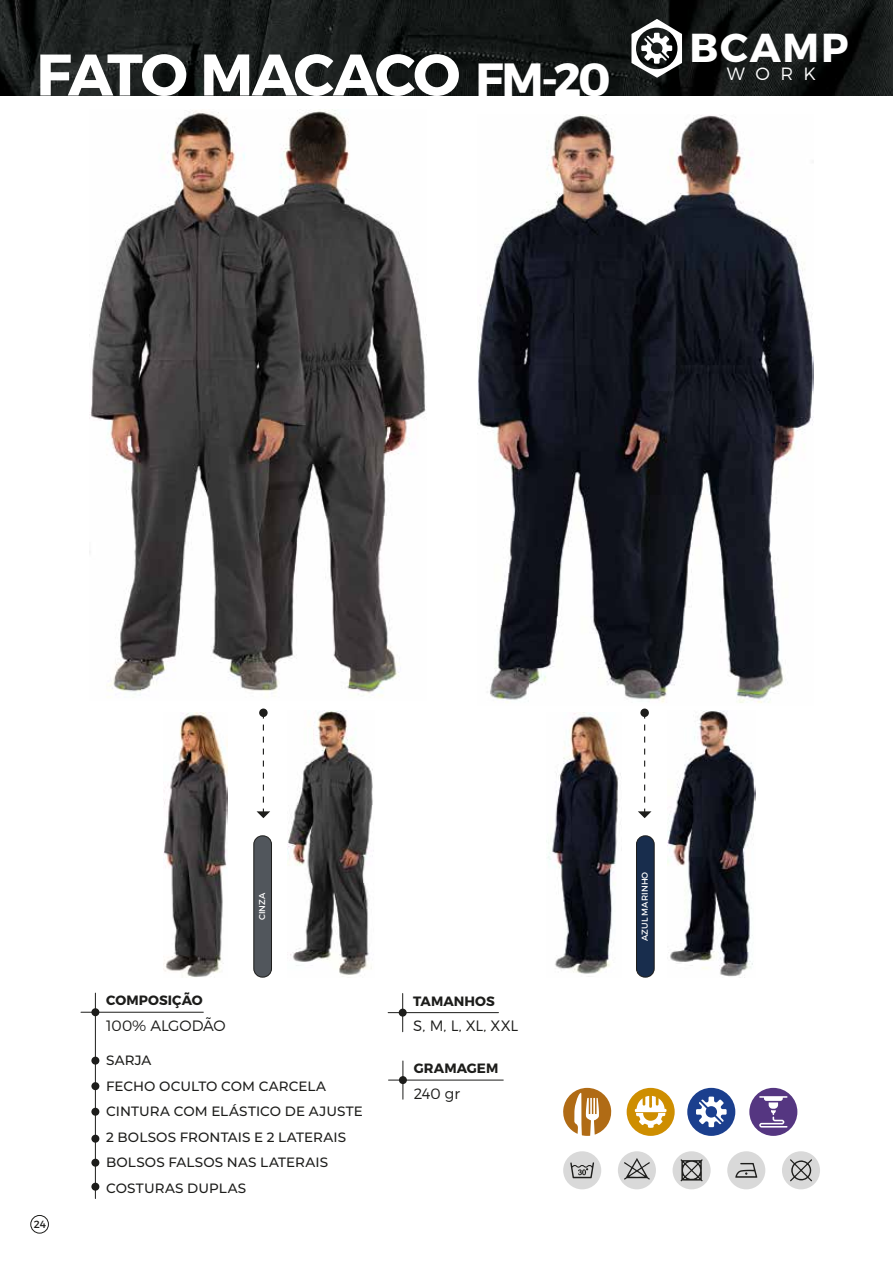
<style>
.page{position:relative;width:893px;height:1263px;background:#fff}
.page>*{position:absolute;margin:0;border:0;box-sizing:border-box;transform-origin:0 0}
.t1{font:700 58.5px "Montserrat";letter-spacing:-.045em;color:#fff}
.t2{font:700 40.35px "Montserrat";letter-spacing:.045em;color:#fff}
.t3{font:300 17.85px "Montserrat";color:#fff}
.t4{font:300 15px "Montserrat";letter-spacing:-.01em;color:#1d1d1b}
.t5{font:500 13.5px/25.5px "Montserrat";letter-spacing:.01em;color:#1d1d1b}
.t6{font:700 13.5px "Montserrat";letter-spacing:.01em;color:#1d1d1b}
.t7{font:10.35px "Montserrat";color:#1d1d1b}
.t8{font:8.55px "Montserrat";letter-spacing:.01em;color:#fff}
.s1{font-size:46.5px}
</style>
<div class="page">
<div style="left:636px;top:836px;width:18px;height:141px;background:#182d4d;border-radius:9px"></div>
<div style="left:636px;top:836px;width:18px;height:141px;border:1px solid #1d1d1b;border-radius:9px"></div>
<div style="left:254px;top:836px;width:17px;height:141px;background:#51565c;border-radius:9px"></div>
<div style="left:254px;top:836px;width:18px;height:141px;border:1px solid #1d1d1b;border-radius:9px"></div>
<div style="left:563px;top:1151px;width:38px;height:38px;background:#d9d9d9;border-radius:50%"></div>
<svg style="left:570px;top:1162px;width:24px;height:16px"></svg>
<div style="left:618px;top:1151px;width:38px;height:38px;background:#d9d9d9;border-radius:50%"></div>
<svg style="left:624px;top:1158px;width:26px;height:22px"></svg>
<div style="left:673px;top:1151px;width:38px;height:38px;background:#d9d9d9;border-radius:50%"></div>
<svg style="left:680px;top:1159px;width:23px;height:22px"></svg>
<div style="left:727px;top:1151px;width:38px;height:38px;background:#d9d9d9;border-radius:50%"></div>
<svg style="left:735px;top:1163px;width:22px;height:15px"></svg>
<div style="left:782px;top:1151px;width:38px;height:38px;background:#d9d9d9;border-radius:50%"></div>
<svg style="left:790px;top:1159px;width:22px;height:22px"></svg>
<img style="left:0;top:0;width:893px;height:95px">
<svg style="left:631px;top:19px;width:51px;height:59px"></svg>
<hr style="left:95px;top:993px;width:1px;height:205px;background:#1d1d1b">
<hr style="left:81px;top:1012px;width:122px;height:1px;background:#1d1d1b">
<hr style="left:402px;top:993px;width:1px;height:39px;background:#1d1d1b">
<hr style="left:388px;top:1012px;width:110px;height:1px;background:#1d1d1b">
<hr style="left:388px;top:1080px;width:115px;height:1px;background:#1d1d1b">
<hr style="left:403px;top:1061px;width:1px;height:38px;background:#1d1d1b">
<div style="left:91px;top:1008px;width:8px;height:8px;background:#1d1d1b;border-radius:50%"></div>
<div style="left:399px;top:1009px;width:8px;height:7px;background:#1d1d1b;border-radius:50%"></div>
<div style="left:399px;top:1076px;width:8px;height:8px;background:#1d1d1b;border-radius:50%"></div>
<div style="left:91px;top:1057px;width:8px;height:7px;background:#1d1d1b;border-radius:50%"></div>
<div style="left:91px;top:1082px;width:8px;height:8px;background:#1d1d1b;border-radius:50%"></div>
<div style="left:91px;top:1159px;width:8px;height:8px;background:#1d1d1b;border-radius:50%"></div>
<div style="left:91px;top:1108px;width:8px;height:8px;background:#1d1d1b;border-radius:50%"></div>
<div style="left:91px;top:1135px;width:8px;height:8px;background:#1d1d1b;border-radius:50%"></div>
<img style="left:477px;top:114px;width:336px;height:589px">
<img style="left:90px;top:110px;width:336px;height:587px">
<img style="left:164px;top:712px;width:64px;height:265px">
<img style="left:287px;top:710px;width:86px;height:267px">
<img style="left:547px;top:712px;width:74px;height:265px">
<img style="left:667px;top:710px;width:88px;height:267px">
<svg style="left:259px;top:708px;width:9px;height:9px"></svg>
<svg style="left:257px;top:712px;width:13px;height:106px"></svg>
<svg style="left:640px;top:708px;width:9px;height:9px"></svg>
<svg style="left:638px;top:712px;width:13px;height:106px"></svg>
<div style="left:91px;top:1183px;width:8px;height:8px;background:#1d1d1b;border-radius:50%"></div>
<div style="left:627px;top:1088px;width:48px;height:48px;background:#ce8e00;border-radius:50%"></div>
<svg style="left:635px;top:1096px;width:31px;height:32px"></svg>
<div style="left:687px;top:1088px;width:48px;height:48px;background:#1b3f8e;border-radius:50%"></div>
<svg style="left:696px;top:1096px;width:31px;height:31px"></svg>
<div style="left:749px;top:1088px;width:48px;height:48px;background:#553681;border-radius:50%"></div>
<svg style="left:759px;top:1096px;width:28px;height:31px"></svg>
<svg style="left:563px;top:1088px;width:49px;height:48px"></svg>
<div style="left:31px;top:1215px;width:18px;height:18px;border:1px solid #1d1d1b;border-radius:50%"></div>
<h1 class="t1" style="left:36px;top:38px;width:576px">FATO MACACO <span class="s1">FM-20</span></h1>
<h2 class="t2" style="left:690px;top:22px;width:160px">BCAMP</h2>
<h3 class="t3" style="left:727px;top:62px;width:91px">WORK</h3>
<p class="t7" style="left:34px;top:1218px;width:14px">24</p>
<p class="t8" style="left:257px;top:920px;width:29px;rotate:-90deg">CINZA</p>
<p class="t6" style="left:106px;top:992px;width:98px">COMPOSIÇÃO</p>
<p class="t6" style="left:413px;top:993px;width:83px">TAMANHOS</p>
<p class="t4" style="left:413px;top:1016px;width:107px">S, M, L, XL, XXL</p>
<p class="t6" style="left:414px;top:1060px;width:86px">GRAMAGEM</p>
<p class="t4" style="left:414px;top:1085px;width:48px">240 gr</p>
<p class="t4" style="left:106px;top:1017px;width:121px">100% ALGODÃO</p>
<p class="t5" style="left:106px;top:1047px;width:258px">SARJA<br>FECHO OCULTO COM CARCELA<br>CINTURA COM ELÁSTICO DE AJUSTE<br>2 BOLSOS FRONTAIS E 2 LATERAIS<br>BOLSOS FALSOS NAS LATERAIS<br>COSTURAS DUPLAS</p>
<p class="t8" style="left:640px;top:941px;width:71px;rotate:-90deg">AZUL MARINHO</p>
</div>
